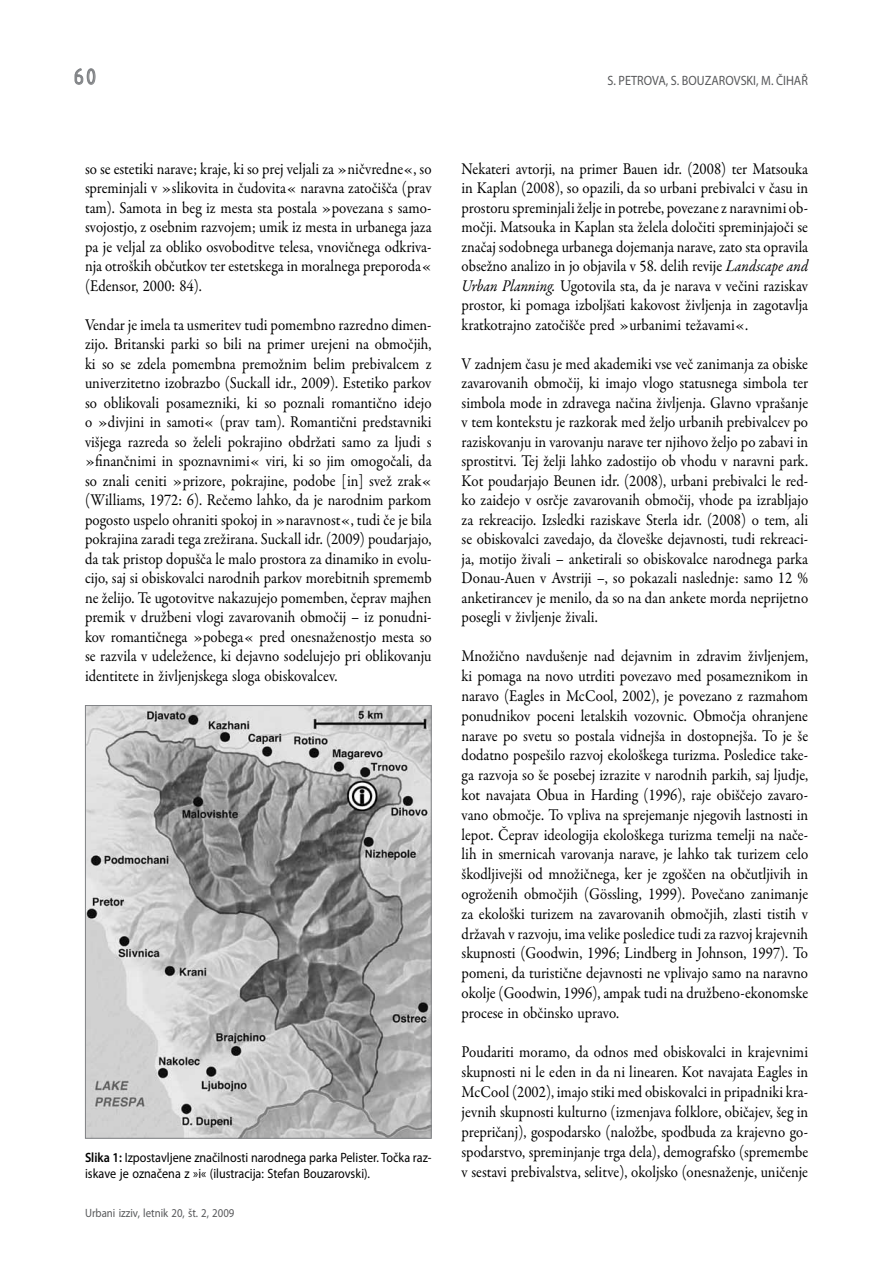
<style>
.page{position:relative;width:893px;height:1263px;background:#fff}
.page>*{position:absolute;margin:0;border:0;box-sizing:border-box;transform-origin:0 0}
.t1{font:24px "ISOCTEUR";color:#808285}
.t2{font:16.5px/19.5px "Garamond Premr Pro";color:#000;text-align:justify;scale:.9 1}
.t3{font:13.5px/16.5px "Myriad Pro";color:#000;scale:.9 1}
.t4{font:13.5px "Myriad Pro";color:#58595b;scale:.9 1}
.t5{font:12px "Myriad Pro";color:#58595b;scale:.9 1}
.s1{font-weight:600}
.s2{font-style:italic}
</style>
<div class="page">
<svg style="left:74px;top:68px;width:22px;height:17px"></svg>
<img style="left:87px;top:707px;width:343px;height:430px">
<div style="left:85px;top:705px;width:347px;height:434px;border:1px solid #808285"></div>
<h1 class="t1" style="left:70px;top:61px;width:31px">60</h1>
<p class="t4" style="left:608px;top:72px;width:224px">S. PETROVA, S. BOUZAROVSKI, M. ČIHAŘ</p>
<p class="t2" style="left:85px;top:159px;width:387px">so se estetiki narave; kraje, ki so prej veljali za »ničvredne«, so spreminjali v »slikovita in čudovita« naravna zatočišča (prav tam). Samota in beg iz mesta sta postala »povezana s samo&shy;svojostjo, z osebnim razvojem; umik iz mesta in urbanega jaza pa je veljal za obliko osvoboditve telesa, vnovičnega odkriva&shy;nja otroških občutkov ter estetskega in moralnega preporoda« (Edensor, 2000: 84).</p>
<p class="t2" style="left:85px;top:315px;width:387px">Vendar je imela ta usmeritev tudi pomembno razredno dimen&shy;zijo. Britanski parki so bili na primer urejeni na območjih, ki so se zdela pomembna premožnim belim prebivalcem z univerzitetno izobrazbo (Suckall idr., 2009). Estetiko parkov so oblikovali posamezniki, ki so poznali romantično idejo o »divjini in samoti« (prav tam). Romantični predstavniki višjega razreda so želeli pokrajino obdržati samo za ljudi s »finančnimi in spoznavnimi« viri, ki so jim omogočali, da so znali ceniti »prizore, pokrajine, podobe [in] svež zrak« (Williams, 1972: 6). Rečemo lahko, da je narodnim parkom pogosto uspelo ohraniti spokoj in »naravnost«, tudi če je bila pokrajina zaradi tega zrežirana. Suckall idr. (2009) poudarjajo, da tak pristop dopušča le malo prostora za dinamiko in evolu&shy;cijo, saj si obiskovalci narodnih parkov morebitnih sprememb ne želijo. Te ugotovitve nakazujejo pomemben, čeprav majhen premik v družbeni vlogi zavarovanih območij – iz ponudni&shy;kov romantičnega »pobega« pred onesnaženostjo mesta so se razvila v udeležence, ki dejavno sodelujejo pri oblikovanju identitete in življenjskega sloga obiskovalcev.</p>
<p class="t3" style="left:85px;top:1148px;width:387px"><span class="s1">Slika 1:</span> Izpostavljene značilnosti narodnega parka Pelister. Točka raz&shy;iskave je označena z »i« (ilustracija: Stefan Bouzarovski).</p>
<p class="t5" style="left:85px;top:1205px;width:168px">Urbani izziv, letnik 20, št. 2, 2009</p>
<p class="t2" style="left:462px;top:159px;width:387px">Nekateri avtorji, na primer Bauen idr. (2008) ter Matsouka in Kaplan (2008), so opazili, da so urbani prebivalci v času in prostoru spreminjali želje in potrebe, povezane z naravnimi ob&shy;močji. Matsouka in Kaplan sta želela določiti spreminjajoči se značaj sodobnega urbanega dojemanja narave, zato sta opravila obsežno analizo in jo objavila v 58. delih revije <span class="s2">Landscape and Urban Planning.</span> Ugotovila sta, da je narava v večini raziskav prostor, ki pomaga izboljšati kakovost življenja in zagotavlja kratkotrajno zatočišče pred »urbanimi težavami«.</p>
<p class="t2" style="left:462px;top:354px;width:387px">V zadnjem času je med akademiki vse več zanimanja za obiske zavarovanih območij, ki imajo vlogo statusnega simbola ter simbola mode in zdravega načina življenja. Glavno vprašanje v tem kontekstu je razkorak med željo urbanih prebivalcev po raziskovanju in varovanju narave ter njihovo željo po zabavi in sprostitvi. Tej želji lahko zadostijo ob vhodu v naravni park.<br>Kot poudarjajo Beunen idr. (2008), urbani prebivalci le red&shy;ko zaidejo v osrčje zavarovanih območij, vhode pa izrabljajo za rekreacijo. Izsledki raziskave Sterla idr. (2008) o tem, ali se obiskovalci zavedajo, da človeške dejavnosti, tudi rekreaci&shy;ja, motijo živali – anketirali so obiskovalce narodnega parka Donau-Auen v Avstriji –, so pokazali naslednje: samo 12 % anketirancev je menilo, da so na dan ankete morda neprijetno posegli v življenje živali.</p>
<p class="t2" style="left:462px;top:647px;width:387px">Množično navdušenje nad dejavnim in zdravim življenjem, ki pomaga na novo utrditi povezavo med posameznikom in naravo (Eagles in McCool, 2002), je povezano z razmahom ponudnikov poceni letalskih vozovnic. Območja ohranjene narave po svetu so postala vidnejša in dostopnejša. To je še dodatno pospešilo razvoj ekološkega turizma. Posledice take&shy;ga razvoja so še posebej izrazite v narodnih parkih, saj ljudje, kot navajata Obua in Harding (1996), raje obiščejo zavaro&shy;vano območje. To vpliva na sprejemanje njegovih lastnosti in lepot. Čeprav ideologija ekološkega turizma temelji na nače&shy;lih in smernicah varovanja narave, je lahko tak turizem celo škodljivejši od množičnega, ker je zgoščen na občutljivih in ogroženih območjih (Gössling, 1999). Povečano zanimanje za ekološki turizem na zavarovanih območjih, zlasti tistih v državah v razvoju, ima velike posledice tudi za razvoj krajevnih skupnosti (Goodwin, 1996; Lindberg in Johnson, 1997). To pomeni, da turistične dejavnosti ne vplivajo samo na naravno okolje (Goodwin, 1996), ampak tudi na družbeno‑ekonomske procese in občinsko upravo.</p>
<p class="t2" style="left:462px;top:1042px;width:387px;line-height:20px">Poudariti moramo, da odnos med obiskovalci in krajevnimi skupnosti ni le eden in da ni linearen. Kot navajata Eagles in McCool (2002), imajo stiki med obiskovalci in pripadniki kra&shy;jevnih skupnosti kulturno (izmenjava folklore, običajev, šeg in prepričanj), gospodarsko (naložbe, spodbuda za krajevno go&shy;spodarstvo, spreminjanje trga dela), demografsko (spremembe v sestavi prebivalstva, selitve), okoljsko (onesnaženje, uničenje</p>
</div>
